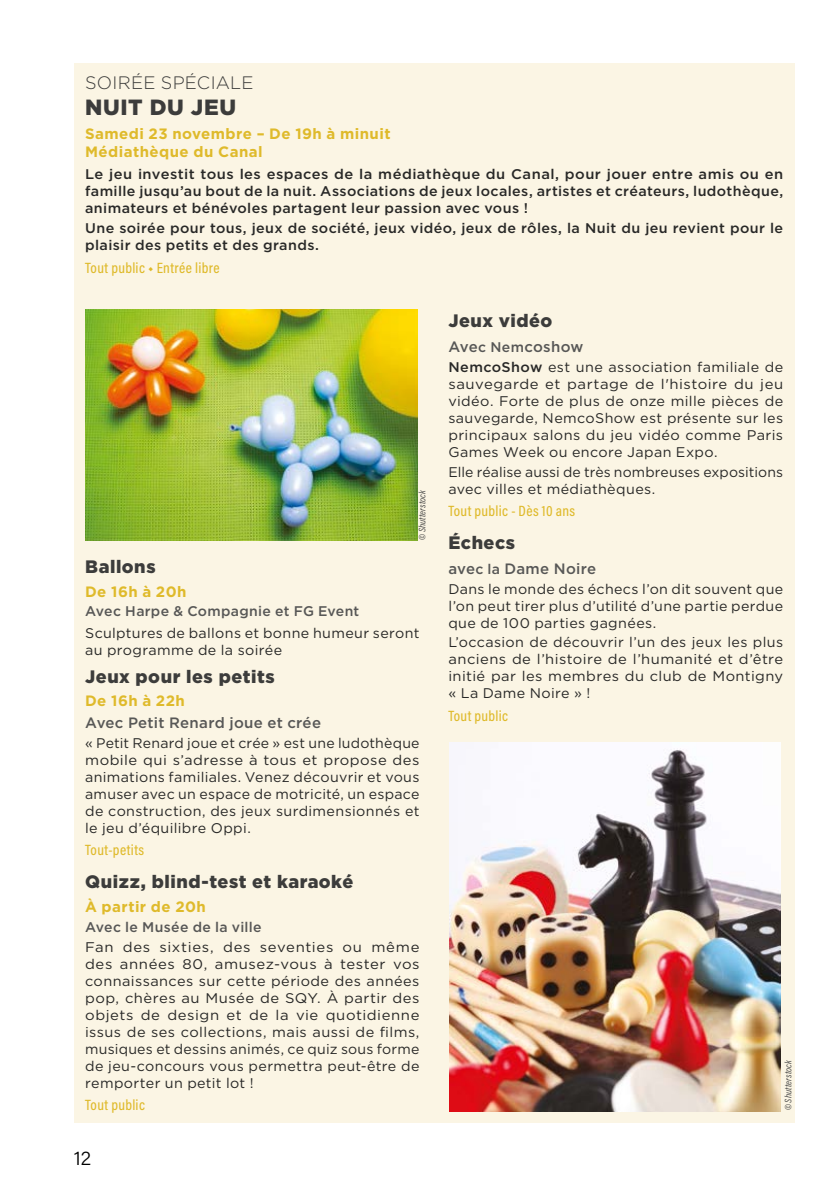
<style>
.page{position:relative;width:840px;height:1191px;background:#fff}
.page>*{position:absolute;margin:0;border:0;box-sizing:border-box;transform-origin:0 0}
.t1{font:900 22px "Gotham";letter-spacing:.035em;color:#3c3c3b}
.t2{font:300 20px "Acumin Pro";color:#000}
.t3{font:900 18px "Gotham";letter-spacing:.03em;color:#3c3c3b}
.t4{font:300 18px "Gotham";letter-spacing:.015em;color:#3c3c3b}
.t5{font:700 15px/18px "Gotham";letter-spacing:.03em;color:#dfba2b}
.t6{font:500 15px "Acumin Pro Cond";letter-spacing:.025em;color:#dfba2b}
.t7{font:500 15px "Gotham";letter-spacing:.015em;color:#575756}
.t8{font:14px/17px "Gotham";letter-spacing:.025em;color:#282827;text-align:justify}
.t9{font:14px/17px "Gotham";letter-spacing:.025em;color:#282827;text-align:justify;scale:1.06 1}
.t10{font:500 14px/17px "Gotham";letter-spacing:.025em;color:#282827;text-align:justify;scale:1.05 1}
.t11{font:500 14px/17px "Gotham";letter-spacing:.025em;color:#282827}
.t12{font:500 14px "Gotham";letter-spacing:.02em;color:#575756}
.t13{font:italic 9.6px "Acumin Pro Cond";letter-spacing:.015em;color:#4a4a49}
.s1{font-size:14px}
.s2{font-weight:500}
</style>
<div class="page">
<div style="left:74px;top:63px;width:720px;height:1060px;background:#fbf5e4"></div>
<img style="left:85px;top:309px;width:332px;height:232px">
<img style="left:449px;top:743px;width:331px;height:368px">
<p class="t4" style="left:85px;top:71px;width:170px">SOIRÉE SPÉCIALE</p>
<h1 class="t1" style="left:85px;top:92px;width:152px">NUIT DU JEU</h1>
<p class="t5" style="left:85px;top:124px;width:307px">Samedi 23 novembre – De 19h à minuit<br>Médiathèque du Canal</p>
<p class="t10" style="left:85px;top:166px;width:666px">Le jeu investit tous les espaces de la médiathèque du Canal, pour jouer entre amis ou en famille jusqu’au bout de la nuit. Associations de jeux locales, artistes et créateurs, ludothèque, animateurs et bénévoles partagent leur passion avec vous !</p>
<p class="t11" style="left:85px;top:219px;width:699px">Une soirée pour tous, jeux de société, jeux vidéo, jeux de rôles, la Nuit du jeu revient pour le plaisir des petits et des grands.</p>
<p class="t6" style="left:85px;top:258px;width:136px">Tout public ◆ Entrée libre</p>
<p class="t13" style="left:416px;top:540px;width:52px;rotate:-90deg">© Shutterstock</p>
<p class="t3" style="left:85px;top:554px;width:72px">Ballons</p>
<p class="t5" style="left:85px;top:582px;width:103px">De 16h à 20h</p>
<p class="t12" style="left:85px;top:602px;width:275px">Avec Harpe &amp; Compagnie et FG Event</p>
<p class="t8" style="left:85px;top:624px;width:336px">Sculptures de ballons et bonne humeur seront au programme de la soirée</p>
<p class="t3" style="left:85px;top:664px;width:191px">Jeux pour les petits</p>
<p class="t5" style="left:85px;top:692px;width:101px">De 16h à 22h</p>
<p class="t7" style="left:85px;top:713px;width:237px">Avec Petit Renard joue et crée</p>
<p class="t8" style="left:85px;top:734px;width:336px">« Petit Renard joue et crée » est une ludothèque mobile qui s’adresse à tous et propose des animations familiales. Venez découvrir et vous amuser avec un espace de motricité, un espace de construction, des jeux surdimensionnés et le jeu d’équilibre Oppi.</p>
<p class="t6" style="left:85px;top:840px;width:61px">Tout-petits</p>
<p class="t3" style="left:85px;top:869px;width:269px">Quizz, blind-test et karaoké</p>
<p class="t5" style="left:85px;top:897px;width:122px">À partir de 20h</p>
<p class="t12" style="left:85px;top:917px;width:178px">Avec le Musée de la ville</p>
<p class="t9" style="left:85px;top:938px;width:317px">Fan des sixties, des seventies ou même des années 80, amusez-vous à tester vos connaissances sur cette période des années pop, chères au Musée de SQY. À partir des objets de design et de la vie quotidienne issus de ses collections, mais aussi de films, musiques et dessins animés, ce quiz sous forme de jeu-concours vous permettra peut-être de remporter un petit lot !</p>
<p class="t6" style="left:85px;top:1095px;width:61px">Tout public</p>
<h2 class="t2" style="left:74px;top:1144px;width:19px">12</h2>
<p class="t3" style="left:448px;top:309px;width:105px">Jeux vidéo</p>
<p class="t7" style="left:448px;top:337px;width:136px">Ave<span class="s1">c Nem</span>coshow</p>
<p class="t8" style="left:448px;top:358px;width:336px"><span class="s2">NemcoShow</span> est une association familiale de sauvegarde et partage de l'histoire du jeu vidéo. Forte de plus de onze mille pièces de sauvegarde, NemcoShow est présente sur les principaux salons du jeu vidéo comme Paris Games Week ou encore Japan Expo.</p>
<p class="t8" style="left:448px;top:463px;width:336px">Elle réalise aussi de très nombreuses expositions avec villes et médiathèques.</p>
<p class="t6" style="left:448px;top:501px;width:128px">Tout public - Dès 10 ans</p>
<p class="t3" style="left:448px;top:530px;width:68px">Échecs</p>
<p class="t7" style="left:448px;top:558px;width:149px">ave<span class="s1">c la</span> Dame Noire</p>
<p class="t8" style="left:448px;top:580px;width:336px">Dans le monde des échecs l’on dit souvent que l’on peut tirer plus d’utilité d’une partie perdue que de 100 parties gagnées.</p>
<p class="t8" style="left:448px;top:633px;width:336px">L’occasion de découvrir l’un des jeux les plus anciens de l’histoire de l’humanité et d’être initié par les membres du club de Montigny « La Dame Noire » !</p>
<p class="t6" style="left:448px;top:706px;width:61px">Tout public</p>
<p class="t13" style="left:781px;top:1110px;width:52px;rotate:-90deg">© Shutterstock</p>
</div>
